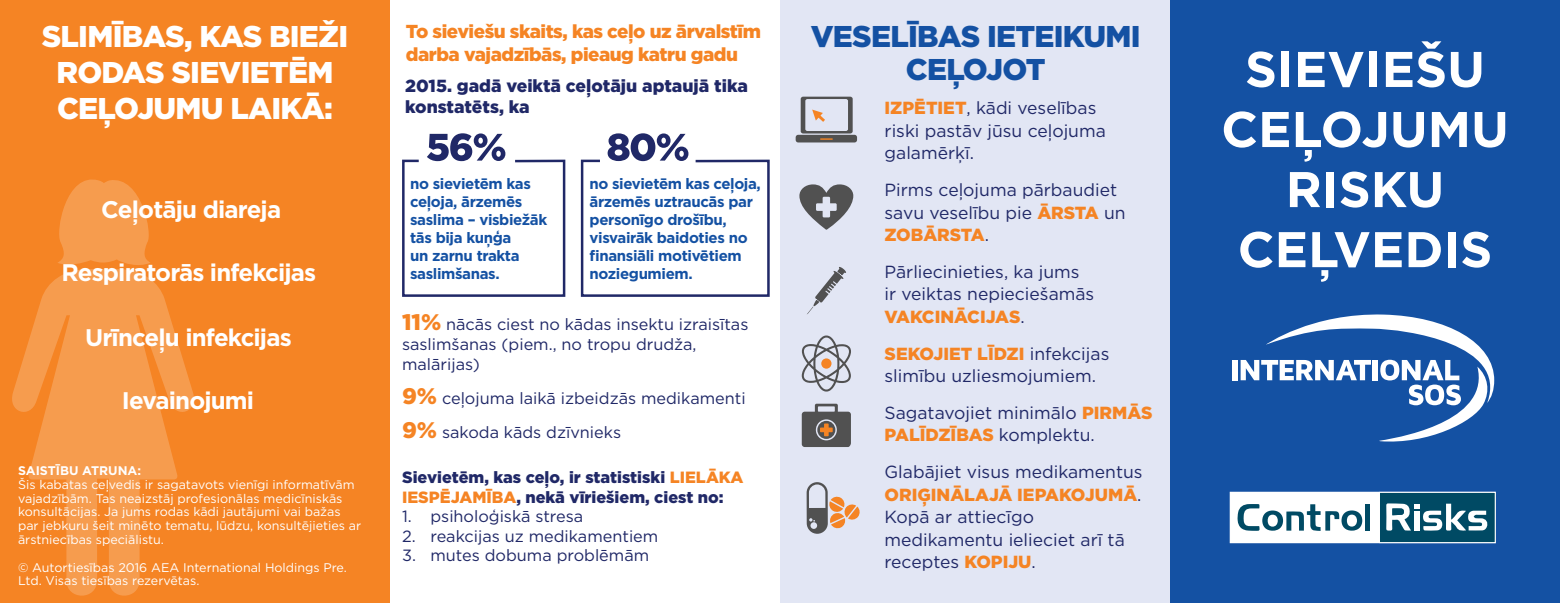
<style>
.page{position:relative;width:1560px;height:603px;background:#fff}
.page>*{position:absolute;margin:0;border:0;box-sizing:border-box;transform-origin:0 0}
.t1{font:700 50px/60px "Gotham";color:#fff;text-align:center}
.t2{font:900 30px/36px "Gotham";letter-spacing:-.025em;color:#fff;text-align:center}
.t3{font:900 30px/32.5px "Gotham";letter-spacing:-.025em;color:#1451a3;text-align:center}
.t4{font:700 24px "Gotham";letter-spacing:-.035em;color:#fff}
.t5{font:900 18.75px/22.5px "Gotham";letter-spacing:-.025em;color:#f58424}
.t6{font:17.5px/22.5px "Gotham";color:#202867}
.t7{font:900 17.5px/21px "Gotham";color:#202867}
.t8{font:16.25px/19.5px "Gotham";color:#202867}
.t9{font:900 16.25px/19.5px "Gotham";color:#202867}
.t10{font:700 15px/18px "Gotham";letter-spacing:-.025em;color:#1451a3}
.t11{font:12.5px/13.8px "Gotham";color:#fff}
.t12{font:700 12.5px "Gotham";color:#fff}
.s1{font-weight:900;font-size:22.5px;color:#f58424}
.s2{color:#f58424}
.s3{font-weight:900;color:#f58424}
</style>
<div class="page">
<div style="left:0;top:0;width:390px;height:602px;background:#f58424"></div>
<svg style="left:12px;top:179px;width:182px;height:417px;fill:#f69c4e"></svg>
<div style="left:780px;top:0;width:390px;height:602px;background:#e2e6f4"></div>
<div style="left:1169px;top:0;width:390px;height:602px;background:#1451a3"></div>
<svg style="left:807px;top:267px;width:39px;height:47px"></svg>
<svg style="left:801px;top:403px;width:49px;height:44px;background:#767271"></svg>
<div style="left:800px;top:97px;width:52px;height:36px;background:#515151;border-radius:2px"></div>
<div style="left:805px;top:99px;width:43px;height:32px;background:#e2e6f4;border-radius:2px"></div>
<div style="left:795px;top:135px;width:62px;height:7px;background:#515151;border-radius:3px"></div>
<svg style="left:812px;top:109px;width:13px;height:13px"></svg>
<svg style="left:820px;top:138px;width:12px;height:2px"></svg>
<svg style="left:806px;top:482px;width:54px;height:51px"></svg>
<svg style="left:799px;top:184px;width:54px;height:46px"></svg>
<svg style="left:801px;top:335px;width:50px;height:56px"></svg>
<div style="left:821px;top:358px;width:10px;height:10px;background:#f58424;border-radius:50%"></div>
<svg style="left:402px;top:133px;width:164px;height:164px"></svg>
<svg style="left:580px;top:133px;width:190px;height:164px"></svg>
<div style="left:1231px;top:360px;width:6px;height:20px;background:#fff"></div>
<svg style="left:1240px;top:314px;width:255px;height:128px"></svg>
<div style="left:1229px;top:491px;width:266px;height:52px;background:#fff;border:1px solid #fff"></div>
<div style="left:1378px;top:492px;width:117px;height:50px;background:#004a64;border:1px solid #fff"></div>
<svg style="left:1386px;top:503px;width:102px;height:28px"></svg>
<svg style="left:1237px;top:504px;width:125px;height:26px"></svg>
<div style="left:1365px;top:504px;width:5px;height:26px;background:#004a64"></div>
<h2 class="t2" style="left:42px;top:18px;width:308px">SLIMĪBAS, KAS BIEŽI<br>RODAS SIEVIETĒM<br>CEĻOJUMU LAIKĀ:</h2>
<h3 class="t4" style="left:101px;top:194px;width:181px">Ceļotāju diareja</h3>
<h3 class="t4" style="left:61px;top:257px;width:256px">Respiratorās infekcijas</h3>
<h3 class="t4" style="left:85px;top:321px;width:208px">Urīnceļu infekcijas</h3>
<h3 class="t4" style="left:122px;top:384px;width:134px">Ievainojumi</h3>
<p class="t12" style="left:18px;top:462px;width:125px">SAISTĪBU ATRUNA:</p>
<p class="t11" style="left:18px;top:477px;width:344px">Šis kabatas ceļvedis ir sagatavots vienīgi informatīvām vajadzībām. Tas neaizstāj profesionālas medicīniskās konsultācijas. Ja jums rodas kādi jautājumi vai bažas par jebkuru šeit minēto tematu, lūdzu, konsultējieties ar ārstniecības speciālistu.</p>
<p class="t11" style="left:18px;top:559px;width:330px">© Autortiesības 2016 AEA International Holdings Pre.<br>Ltd. Visas tiesības rezervētas.</p>
<p class="t5" style="left:406px;top:20px;width:356px">To sieviešu skaits, kas ceļo uz ārvalstīm darba vajadzībās, pieaug katru gadu</p>
<p class="t7" style="left:405px;top:75px;width:344px">2015. gadā veiktā ceļotāju aptaujā tika konstatēts, ka</p>
<p class="t10" style="left:410px;top:174px;width:139px">no sievietēm kas ceļoja, ārzemēs saslima – visbiežāk tās bija kuņģa<br>un zarnu trakta saslimšanas.</p>
<p class="t10" style="left:589px;top:174px;width:173px">no sievietēm kas ceļoja, ārzemēs uztraucās par personīgo drošību, visvairāk baidoties no finansiāli motivētiem noziegumiem.</p>
<p class="t8" style="left:402px;top:314px;width:348px"><span class="s1">11%</span> nācās ciest no kādas insektu izraisītas saslimšanas (piem., no tropu drudža, malārijas)</p>
<p class="t8" style="left:402px;top:380px;width:345px;line-height:34px"><span class="s1">9%</span> ceļojuma laikā izbeidzās medikamenti<br><span class="s1">9%</span> sakoda kāds dzīvnieks</p>
<p class="t9" style="left:402px;top:467px;width:343px">Sievietēm, kas ceļo, ir statistiski <span class="s2">LIELĀKA<br>IESPĒJAMĪBA</span>, nekā vīriešiem, ciest no:</p>
<p class="t8" style="left:402px;top:506px;width:183px">1. psiholoģiskā stresa</p>
<p class="t8" style="left:402px;top:525px;width:258px">2. reakcijas uz medikamentiem</p>
<p class="t8" style="left:402px;top:545px;width:249px">3. mutes dobuma problēmām</p>
<h2 class="t3" style="left:810px;top:20px;width:331px">VESELĪBAS IETEIKUMI<br>CEĻOJOT</h2>
<p class="t6" style="left:884px;top:96px;width:223px"><span class="s3">IZPĒTIET</span>, kādi veselības riski pastāv jūsu ceļojuma galamērķī.</p>
<p class="t6" style="left:884px;top:178px;width:242px">Pirms ceļojuma pārbaudiet savu veselību pie <span class="s3">ĀRSTA</span> un<br><span class="s3">ZOBĀRSTA</span>.</p>
<p class="t6" style="left:884px;top:260px;width:211px">Pārliecinieties, ka jums ir veiktas nepieciešamās<br><span class="s3">VAKCINĀCIJAS</span>.</p>
<p class="t6" style="left:884px;top:341px;width:226px"><span class="s3">SEKOJIET LĪDZI</span> infekcijas slimību uzliesmojumiem.</p>
<p class="t6" style="left:884px;top:401px;width:269px">Sagatavojiet minimālo <span class="s3">PIRMĀS<br>PALĪDZĪBAS</span> komplektu.</p>
<p class="t6" style="left:884px;top:460px;width:259px">Glabājiet visus medikamentus<br><span class="s3">ORIĢINĀLAJĀ IEPAKOJUMĀ</span>.<br>Kopā ar attiecīgo medikamentu ielieciet arī tā receptes <span class="s3">KOPIJU</span>.</p>
<h1 class="t1" style="left:1220px;top:39px;width:289px">SIEVIEŠU<br>CEĻOJUMU<br>RISKU<br>CEĻVEDIS</h1>
</div>
